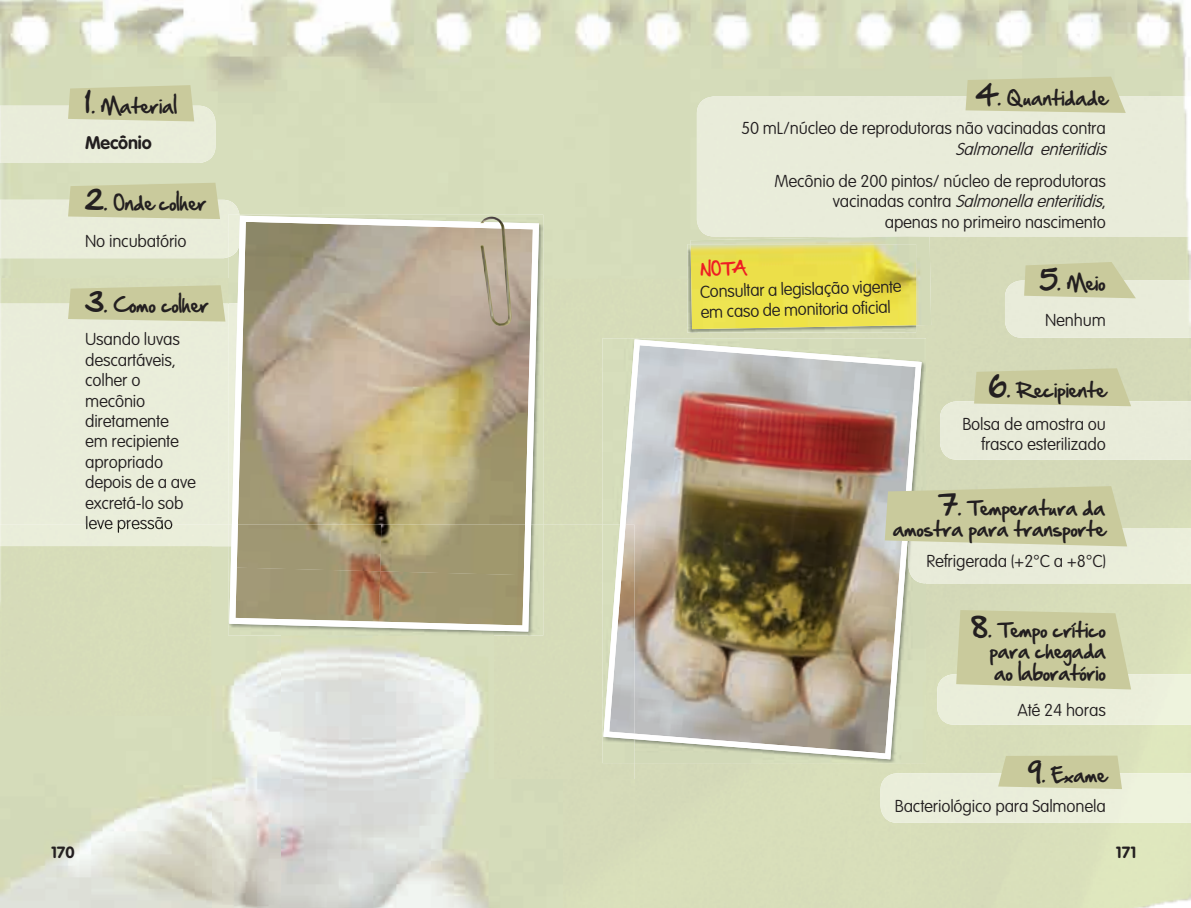
<style>
.page{position:relative;width:1191px;height:908px;background:#fff}
.page>*{position:absolute;margin:0;border:0;box-sizing:border-box;transform-origin:0 0}
.t1{font:18px/21.6px "Hand Of Sean";color:#231f20;text-align:justify}
.t2{font:700 18px "VAG Rounded";letter-spacing:-.01em;color:#231f20}
.t3{font:100 17px/20.4px "VAG Rounded";letter-spacing:-.01em;color:#231f20}
.t4{font:italic 100 17px "VAG Rounded";color:#231f20}
.t5{font:700 16px "VAG Rounded";color:#231f20}
.t6{font:16px "Hand Of Sean";color:#ee1d23}
.s1{font-size:24px}
.s2{font-style:italic}
</style>
<div class="page">
<img style="left:0;top:0;width:700px;height:278px">
<img style="left:700px;top:0;width:490px;height:96px">
<div style="left:543px;top:278px;width:87px;height:246px;background:#d6dcb9"></div>
<div style="left:0;top:106px;width:215px;height:57px;background:#e9edda"></div>
<div style="left:1005px;top:280px;width:186px;height:57px;background:#e9ecda"></div>
<div style="left:940px;top:401px;width:251px;height:58px;background:#e8ebd9"></div>
<div style="left:926px;top:528px;width:265px;height:55px;background:#e9ecda"></div>
<div style="left:937px;top:674px;width:254px;height:50px;background:#eaeeda"></div>
<div style="left:880px;top:772px;width:311px;height:50px;background:#eaeeda"></div>
<svg style="left:68px;top:285px;width:157px;height:36px;background:#cacc9f"></svg>
<svg style="left:68px;top:85px;width:126px;height:36px;background:#cacc9f"></svg>
<svg style="left:1024px;top:262px;width:111px;height:36px;background:#cccda2"></svg>
<svg style="left:998px;top:755px;width:124px;height:33px;background:#cacc9f"></svg>
<svg style="left:974px;top:368px;width:157px;height:38px;background:#cbcca0"></svg>
<svg style="left:956px;top:609px;width:175px;height:80px;background:#cbcca0"></svg>
<div style="left:0;top:200px;width:239px;height:58px;background:#e9edda"></div>
<svg style="left:68px;top:183px;width:152px;height:36px;background:#cbcca0"></svg>
<img style="left:602px;top:338px;width:324px;height:424px">
<img style="left:603px;top:339px;width:318px;height:420px">
<img style="left:228px;top:303px;width:1px;height:221px">
<img style="left:228px;top:214px;width:12px;height:43px">
<svg style="left:229px;top:215px;width:310px;height:309px;background:#baad8f"></svg>
<svg style="left:965px;top:77px;width:160px;height:36px;background:#cbcca1"></svg>
<img style="left:687px;top:244px;width:229px;height:88px">
<img style="left:690px;top:236px;width:241px;height:89px">
<svg style="left:907px;top:236px;width:22px;height:1px"></svg>
<img style="left:690px;top:244px;width:226px;height:85px">
<img style="left:480px;top:216px;width:31px;height:112px">
<img style="left:0;top:546px;width:282px;height:361px">
<div style="left:493px;top:524px;width:141px;height:255px;background:#d6dbb9"></div>
<img style="left:282px;top:635px;width:211px;height:144px">
<div style="left:0;top:524px;width:229px;height:22px;background:#eaeeda"></div>
<img style="left:86px;top:524px;width:86px;height:8px">
<img style="left:602px;top:524px;width:32px;height:238px">
<img style="left:603px;top:524px;width:31px;height:214px">
<img style="left:229px;top:524px;width:302px;height:107px">
<svg style="left:884px;top:486px;width:243px;height:60px;background:#cacca1"></svg>
<p class="t1" style="left:85px;top:95px;width:93px"><span class="s1">1</span>. Material</p>
<p class="t2" style="left:85px;top:132px;width:68px">Mecônio</p>
<p class="t1" style="left:85px;top:191px;width:123px"><span class="s1">2</span>. Onde colher</p>
<p class="t3" style="left:85px;top:230px;width:103px">No incubatório</p>
<p class="t1" style="left:85px;top:294px;width:125px"><span class="s1">3</span>. Como colher</p>
<p class="t3" style="left:85px;top:329px;width:112px">Usando luvas descartáveis, colher o mecônio diretamente em recipiente apropriado depois de a ave excretá-lo sob leve pressão</p>
<p class="t5" style="left:51px;top:842px;width:25px">170</p>
<p class="t1" style="left:976px;top:87px;width:133px"><span class="s1">4</span>. Quantidade</p>
<p class="t3" style="left:741px;top:118px;width:366px">50 mL/núcleo de reprodutoras não vacinadas contra</p>
<p class="t4" style="left:955px;top:139px;width:157px">Salmonella enteritidis</p>
<p class="t3" style="left:774px;top:171px;width:334px;text-align:right">Mecônio de 200 pintos/ núcleo de reprodutoras v a c i n a d a s c o n t r a <span class="s2">Salmonellaenteritidis</span>,<br>apenas no primeiro nascimento</p>
<p class="t6" style="left:701px;top:254px;width:47px">NOTA</p>
<p class="t3" style="left:700px;top:280px;width:203px;rotate:-1deg">Consultar a legislação vigente em caso de monitoria ofi cial</p>
<p class="t1" style="left:1041px;top:272px;width:66px"><span class="s1">5</span>. Meio</p>
<p class="t3" style="left:1045px;top:309px;width:62px">Nenhum</p>
<p class="t1" style="left:989px;top:379px;width:118px"><span class="s1">6</span>. Recipiente</p>
<p class="t3" style="left:962px;top:413px;width:145px;text-align:right">Bolsa de amostra ou frasco esterilizado</p>
<p class="t1" style="left:893px;top:496px;width:214px;text-align:right"><span class="s1">7</span>. Temperatura da amostra para transporte</p>
<p class="t3" style="left:926px;top:550px;width:181px">Refrigerada (+2°C a +8°C)</p>
<p class="t1" style="left:990px;top:618px;width:117px;text-indent:-18px"><span class="s1">8</span>. Tempo crítico para chegada ao laboratório</p>
<p class="t3" style="left:1017px;top:699px;width:90px">Até 24 horas</p>
<p class="t1" style="left:1028px;top:763px;width:80px"><span class="s1">9</span>. Exame</p>
<p class="t3" style="left:894px;top:795px;width:213px">Bacteriológico para Salmonela</p>
<p class="t5" style="left:1115px;top:842px;width:22px">171</p>
</div>
